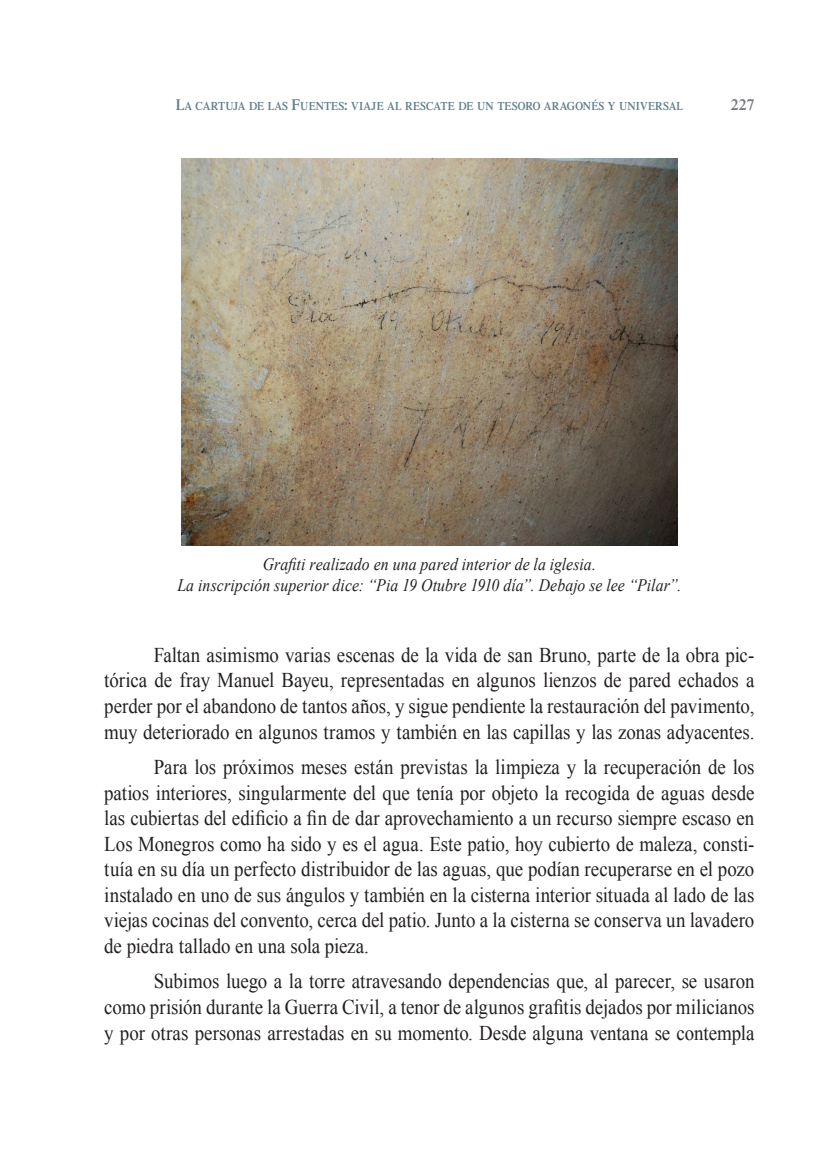
<style>
.page{position:relative;width:834px;height:1166px;background:#fff}
.page>*{position:absolute;margin:0;border:0;box-sizing:border-box;transform-origin:0 0}
.t1{font:21px/25.6px "Times New Roman";color:#231f20;text-align:justify;scale:.9 1}
.t2{font:italic 17.5px/21px "Times New Roman";letter-spacing:.005em;color:#231f20;text-align:center;scale:.9 1}
.t3{font:600 15.75px "Times LT Std";color:#76787b}
.t4{font:600 11.9px "Times LT Std";letter-spacing:.01em;color:#607e8b;scale:.9 1}
.s1{font-size:15.75px}
</style>
<div class="page">
<img style="left:181px;top:159px;width:496px;height:387px">
<p class="t4" style="left:176px;top:99px;width:565px"><span class="s1">L</span>A CARTUJA DE LAS <span class="s1">F</span>UENTES<span class="s1">:</span> VIAJE AL RESCATE DE UN TESORO ARAGONÉS Y UNIVERSAL</p>
<p class="t3" style="left:730px;top:95px;width:25px">227</p>
<p class="t2" style="left:177px;top:553px;width:561px">Grafiti realizado en una pared interior de la iglesia.<br>La inscripción superior dice: “Pia 19 Otubre 1910 día”. Debajo se lee “Pilar”.</p>
<p class="t1" style="left:104px;top:642px;width:724px;text-indent:50px">Faltan asimismo varias escenas de la vida de san Bruno, parte de la obra pic&shy;tórica de fray Manuel Bayeu, representadas en algunos lienzos de pared echados a perder por el abandono de tantos años, y sigue pendiente la restauración del pavimento, muy deteriorado en algunos tramos y también en las capillas y las zonas adyacentes.</p>
<p class="t1" style="left:104px;top:754px;width:724px;text-indent:50px">Para los próximos meses están previstas la limpieza y la recuperación de los patios interiores, singularmente del que tenía por objeto la recogida de aguas desde las cubiertas del edificio a fin de dar aprovechamiento a un recurso siempre escaso en Los Monegros como ha sido y es el agua. Este patio, hoy cubierto de maleza, consti&shy;tuía en su día un perfecto distribuidor de las aguas, que podían recuperarse en el pozo instalado en uno de sus ángulos y también en la cisterna interior situada al lado de las viejas cocinas del convento, cerca del patio. Junto a la cisterna se conserva un lavadero de piedra tallado en una sola pieza.</p>
<p class="t1" style="left:104px;top:968px;width:724px;text-indent:50px">Subimos luego a la torre atravesando dependencias que, al parecer, se usaron como prisión durante la Guerra Civil, a tenor de algunos grafitis dejados por milicianos y por otras personas arrestadas en su momento. Desde alguna ventana se contempla</p>
</div>
